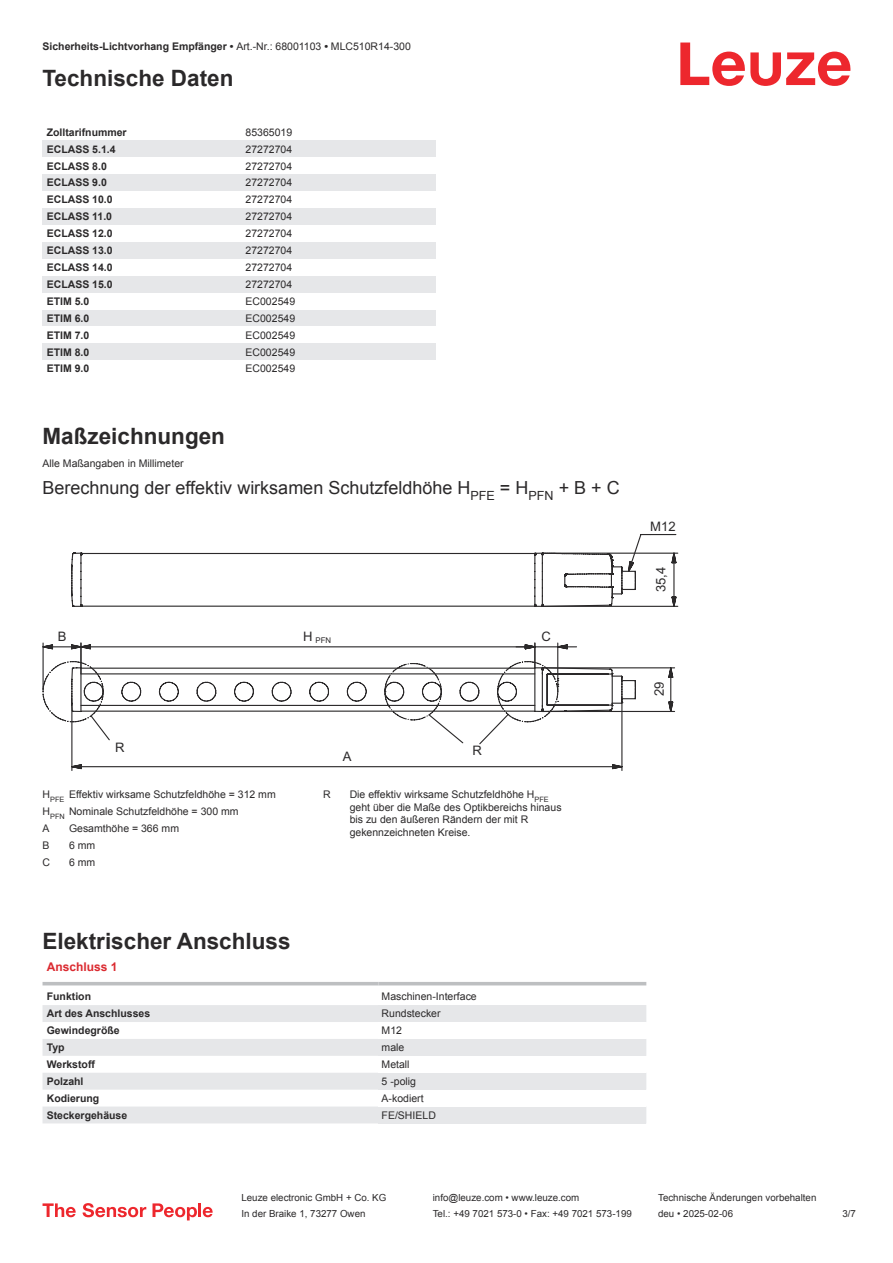
<style>
.page{position:relative;width:893px;height:1263px;background:#fff}
.page>*{position:absolute;margin:0;border:0;box-sizing:border-box;transform-origin:0 0}
.t1{font:700 22.5px "Arial";color:#2b292a}
.t2{font:18px "Arial";color:#2b292a}
.t3{font:13.05px "Arial";letter-spacing:.005em;color:#2b292a}
.t4{font:700 12px "Arial";color:#db2a30}
.t5{font:10.5px/12.6px "Arial";color:#2b292a}
.t6{font:700 10.5px "Arial";color:#2b292a}
.t7{font:9.75px "Arial";color:#2b292a}
.t8{font:7.8px "Arial";color:#2b292a}
.s1{font-weight:400}
</style>
<div class="page">
<svg style="left:680px;top:43px;width:170px;height:43px"></svg>
<div style="left:43px;top:140px;width:199px;height:17px;background:#e6e7e9"></div>
<div style="left:242px;top:140px;width:194px;height:17px;background:#e6e7e9"></div>
<div style="left:43px;top:174px;width:199px;height:17px;background:#e6e7e9"></div>
<div style="left:242px;top:174px;width:194px;height:17px;background:#e6e7e9"></div>
<div style="left:43px;top:208px;width:199px;height:17px;background:#e6e7e9"></div>
<div style="left:242px;top:208px;width:194px;height:17px;background:#e6e7e9"></div>
<div style="left:43px;top:242px;width:199px;height:17px;background:#e6e7e9"></div>
<div style="left:242px;top:242px;width:194px;height:17px;background:#e6e7e9"></div>
<div style="left:43px;top:276px;width:199px;height:17px;background:#e6e7e9"></div>
<div style="left:242px;top:276px;width:194px;height:17px;background:#e6e7e9"></div>
<div style="left:43px;top:310px;width:199px;height:16px;background:#e6e7e9"></div>
<div style="left:242px;top:310px;width:194px;height:16px;background:#e6e7e9"></div>
<div style="left:43px;top:343px;width:199px;height:17px;background:#e6e7e9"></div>
<div style="left:242px;top:343px;width:194px;height:17px;background:#e6e7e9"></div>
<svg style="left:43px;top:985px;width:603px;height:1px"></svg>
<svg style="left:43px;top:1005px;width:603px;height:118px;fill:#e6e7e9"></svg>
<hr style="left:43px;top:982px;width:335px;height:3px;background:#bdbfc1">
<hr style="left:378px;top:982px;width:268px;height:3px;background:#bdbfc1">
<div style="left:378px;top:1005px;width:268px;height:17px;background:#e6e7e9"></div>
<div style="left:378px;top:1022px;width:268px;height:17px;background:#fff"></div>
<div style="left:378px;top:1039px;width:268px;height:17px;background:#e6e7e9"></div>
<div style="left:378px;top:1056px;width:268px;height:17px;background:#fff"></div>
<div style="left:378px;top:1073px;width:268px;height:16px;background:#e6e7e9"></div>
<div style="left:378px;top:1090px;width:268px;height:16px;background:#fff"></div>
<div style="left:378px;top:1106px;width:268px;height:17px;background:#e6e7e9"></div>
<svg style="left:43px;top:1203px;width:33px;height:14px"></svg>
<svg style="left:83px;top:1203px;width:63px;height:14px"></svg>
<svg style="left:153px;top:1203px;width:44px;height:17px"></svg>
<hr style="left:198px;top:1203px;width:3px;height:14px;background:#ed272d">
<svg style="left:203px;top:1207px;width:10px;height:10px"></svg>
<svg style="left:71px;top:552px;width:463px;height:9px"></svg>
<svg style="left:71px;top:561px;width:463px;height:46px"></svg>
<svg style="left:534px;top:534px;width:144px;height:73px"></svg>
<svg style="left:43px;top:642px;width:632px;height:129px"></svg>
<p class="t6" style="left:43px;top:43px;width:370px">Sicherheits-Lichtvorhang Empfänger • <span class="s1">Art.-Nr.: 68001103</span> • <span class="s1">MLC510R14-300</span></p>
<h1 class="t1" style="left:43px;top:70px;width:192px">Technische Daten</h1>
<p class="t6" style="left:47px;top:128px;width:81px">Zolltarifnummer</p>
<p class="t5" style="left:246px;top:127px;width:48px">85365019</p>
<p class="t6" style="left:47px;top:145px;width:70px">ECLASS 5.1.4</p>
<p class="t5" style="left:246px;top:144px;width:48px">27272704</p>
<p class="t6" style="left:47px;top:162px;width:62px">ECLASS 8.0</p>
<p class="t5" style="left:246px;top:161px;width:48px">27272704</p>
<p class="t6" style="left:47px;top:179px;width:62px">ECLASS 9.0</p>
<p class="t5" style="left:246px;top:177px;width:48px">27272704</p>
<p class="t6" style="left:47px;top:196px;width:67px">ECLASS 10.0</p>
<p class="t5" style="left:246px;top:194px;width:48px">27272704</p>
<p class="t6" style="left:47px;top:213px;width:67px">ECLASS 11.0</p>
<p class="t5" style="left:246px;top:211px;width:48px">27272704</p>
<p class="t6" style="left:47px;top:230px;width:67px">ECLASS 12.0</p>
<p class="t5" style="left:246px;top:228px;width:48px">27272704</p>
<p class="t6" style="left:47px;top:246px;width:67px">ECLASS 13.0</p>
<p class="t5" style="left:246px;top:245px;width:48px">27272704</p>
<p class="t6" style="left:47px;top:263px;width:67px">ECLASS 14.0</p>
<p class="t5" style="left:246px;top:262px;width:48px">27272704</p>
<p class="t6" style="left:47px;top:280px;width:67px">ECLASS 15.0</p>
<p class="t5" style="left:246px;top:279px;width:48px">27272704</p>
<p class="t6" style="left:47px;top:297px;width:44px">ETIM 5.0</p>
<p class="t5" style="left:246px;top:296px;width:51px">EC002549</p>
<p class="t6" style="left:47px;top:314px;width:44px">ETIM 6.0</p>
<p class="t5" style="left:246px;top:313px;width:51px">EC002549</p>
<p class="t6" style="left:47px;top:331px;width:44px">ETIM 7.0</p>
<p class="t5" style="left:246px;top:330px;width:51px">EC002549</p>
<p class="t6" style="left:47px;top:348px;width:44px">ETIM 8.0</p>
<p class="t5" style="left:246px;top:346px;width:51px">EC002549</p>
<p class="t6" style="left:47px;top:365px;width:44px">ETIM 9.0</p>
<p class="t5" style="left:246px;top:363px;width:51px">EC002549</p>
<h1 class="t1" style="left:43px;top:428px;width:184px">Maßzeichnungen</h1>
<p class="t5" style="left:43px;top:458px;width:143px">Alle Maßangaben in Millimeter</p>
<h2 class="t2" style="left:43px;top:481px;width:579px">Berechnung der effektiv wirksamen Schutzfeldhöhe H<sub>PFE</sub> = H<sub>PFN</sub> + B + C</h2>
<p class="t3" style="left:58px;top:631px;width:10px">B</p>
<p class="t8" style="left:303px;top:637px;width:29px"><sup>H</sup> PFN</p>
<p class="t3" style="left:115px;top:743px;width:11px">R</p>
<p class="t3" style="left:472px;top:746px;width:11px">R</p>
<p class="t3" style="left:343px;top:751px;width:10px">A</p>
<p class="t3" style="left:542px;top:631px;width:11px">C</p>
<p class="t5" style="left:43px;top:787px;width:235px;line-height:17px">H<sub>PFE</sub> Effektiv wirksame Schutzfeldhöhe = 312 mm<br>H<sub>PFN</sub> Nominale Schutzfeldhöhe = 300 mm<br>A</p>
<p class="t5" style="left:69px;top:823px;width:112px">Gesamthöhe = 366 mm</p>
<p class="t5" style="left:43px;top:840px;width:9px">B</p>
<p class="t5" style="left:69px;top:840px;width:28px">6 mm</p>
<p class="t5" style="left:43px;top:857px;width:9px">C</p>
<p class="t5" style="left:69px;top:857px;width:28px">6 mm</p>
<p class="t5" style="left:323px;top:789px;width:9px">R</p>
<p class="t5" style="left:350px;top:789px;width:213px">Die effektiv wirksame Schutzfeldhöhe H<sub>PFE </sub>geht über die Maße des Optikbereichs hinaus bis zu den äußeren Rändern der mit R gekennzeichneten Kreise.</p>
<h1 class="t1" style="left:43px;top:933px;width:250px">Elektrischer Anschluss</h1>
<p class="t4" style="left:47px;top:962px;width:72px">Anschluss 1</p>
<p class="t6" style="left:47px;top:993px;width:46px">Funktion</p>
<p class="t5" style="left:382px;top:991px;width:97px">Maschinen-Interface</p>
<p class="t6" style="left:47px;top:1010px;width:105px">Art des Anschlusses</p>
<p class="t5" style="left:382px;top:1008px;width:60px">Rundstecker</p>
<p class="t6" style="left:47px;top:1026px;width:74px">Gewindegröße</p>
<p class="t5" style="left:382px;top:1025px;width:22px">M12</p>
<p class="t6" style="left:47px;top:1043px;width:19px">Typ</p>
<p class="t5" style="left:382px;top:1042px;width:24px">male</p>
<p class="t6" style="left:47px;top:1060px;width:50px">Werkstoff</p>
<p class="t5" style="left:382px;top:1059px;width:30px">Metall</p>
<p class="t6" style="left:47px;top:1077px;width:38px">Polzahl</p>
<p class="t5" style="left:382px;top:1076px;width:36px">5 -polig</p>
<p class="t6" style="left:47px;top:1094px;width:54px">Kodierung</p>
<p class="t5" style="left:382px;top:1093px;width:44px">A-kodiert</p>
<p class="t6" style="left:47px;top:1111px;width:82px">Steckergehäuse</p>
<p class="t5" style="left:382px;top:1110px;width:56px">FE/SHIELD</p>
<p class="t3" style="left:650px;top:521px;width:27px">M12</p>
<p class="t3" style="left:656px;top:592px;width:27px;rotate:-90deg">35,4</p>
<p class="t3" style="left:654px;top:696px;width:16px;rotate:-90deg">29</p>
<p class="t7" style="left:241px;top:1194px;width:146px">Leuze electronic GmbH + Co. KG</p>
<p class="t7" style="left:433px;top:1194px;width:148px">info@leuze.com • www.leuze.com</p>
<p class="t7" style="left:658px;top:1194px;width:160px">Technische Änderungen vorbehalten</p>
<p class="t7" style="left:241px;top:1210px;width:126px">In der Braike 1, 73277 Owen</p>
<p class="t7" style="left:433px;top:1210px;width:201px">Tel.: +49 7021 573-0 • Fax: +49 7021 573-199</p>
<p class="t7" style="left:658px;top:1210px;width:76px">deu • 2025-02-06</p>
<p class="t7" style="left:842px;top:1210px;width:15px">3 /7</p>
</div>
